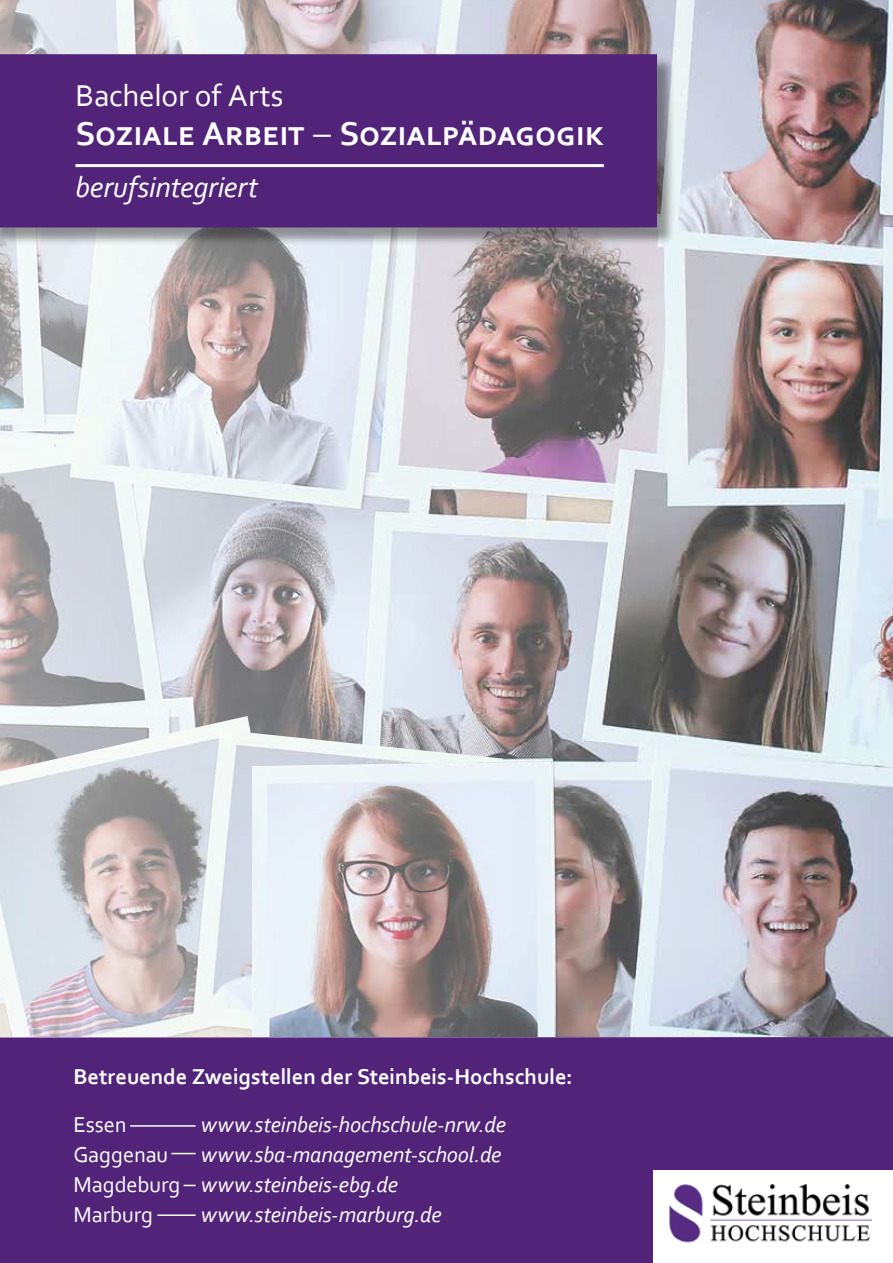
<style>
.page{position:relative;width:893px;height:1263px;background:#fff}
.page>*{position:absolute;margin:0;border:0;box-sizing:border-box;transform-origin:0 0}
.t1{font:700 34.5px "Corbel";color:#fff}
.t2{font:31.5px "Corbel";letter-spacing:-.005em;color:#fff}
.t3{font:italic 30px "Corbel";letter-spacing:-.005em;color:#fff}
.t4{font:italic 22.5px/30px "Corbel";letter-spacing:-.005em;color:#fff}
.t5{font:700 22.5px "Corbel";color:#fff}
.t6{font:22.5px "Corbel";letter-spacing:-.005em;color:#fff}
.s1{font-family:"Myriad Pro";font-weight:400}
.s2{font-style:normal}
</style>
<div class="page">
<div style="left:0;top:1037px;width:893px;height:226px;background:#51247a"></div>
<div style="left:654px;top:1170px;width:239px;height:93px;background:#fff"></div>
<img style="left:669px;top:1184px;width:203px;height:59px">
<hr style="left:157px;top:1214px;width:39px;height:2px;background:#fff">
<svg style="left:184px;top:1185px;width:12px;height:1px"></svg>
<svg style="left:171px;top:1153px;width:25px;height:1px"></svg>
<hr style="left:130px;top:1125px;width:66px;height:2px;background:#fff">
<img style="left:0;top:0;width:893px;height:1037px">
<div style="left:0;top:56px;width:676px;height:190px;background:#000;opacity:.4"></div>
<div style="left:0;top:54px;width:657px;height:173px;background:#51247a"></div>
<hr style="left:75px;top:164px;width:529px;height:3px;background:#fff">
<h2 class="t2" style="left:75px;top:76px;width:210px">Bachelor of Arts</h2>
<h1 class="t1" style="left:75px;top:112px;width:530px">Soziale Arbeit <span class="s1">−</span> Sozialpädagogik</h1>
<h3 class="t3" style="left:75px;top:169px;width:184px">berufsintegriert</h3>
<p class="t5" style="left:73px;top:1063px;width:501px">Betreuende Zweigstellen der Steinbeis-Hochschule:</p>
<p class="t6" style="left:73px;top:1111px;width:55px">Essen</p>
<p class="t4" style="left:201px;top:1109px;width:307px">www.steinbeis-hochschule-nrw.de</p>
<p class="t6" style="left:73px;top:1141px;width:96px">Gaggenau</p>
<p class="t4" style="left:73px;top:1139px;width:430px;text-indent:128px">www.sba-management-school.de<br><span class="s2">Magdeburg</span> www.steinbeis-ebg.de<br><span class="s2">Marburg</span></p>
<p class="t4" style="left:201px;top:1199px;width:242px">www.steinbeis-marburg.de</p>
</div>
